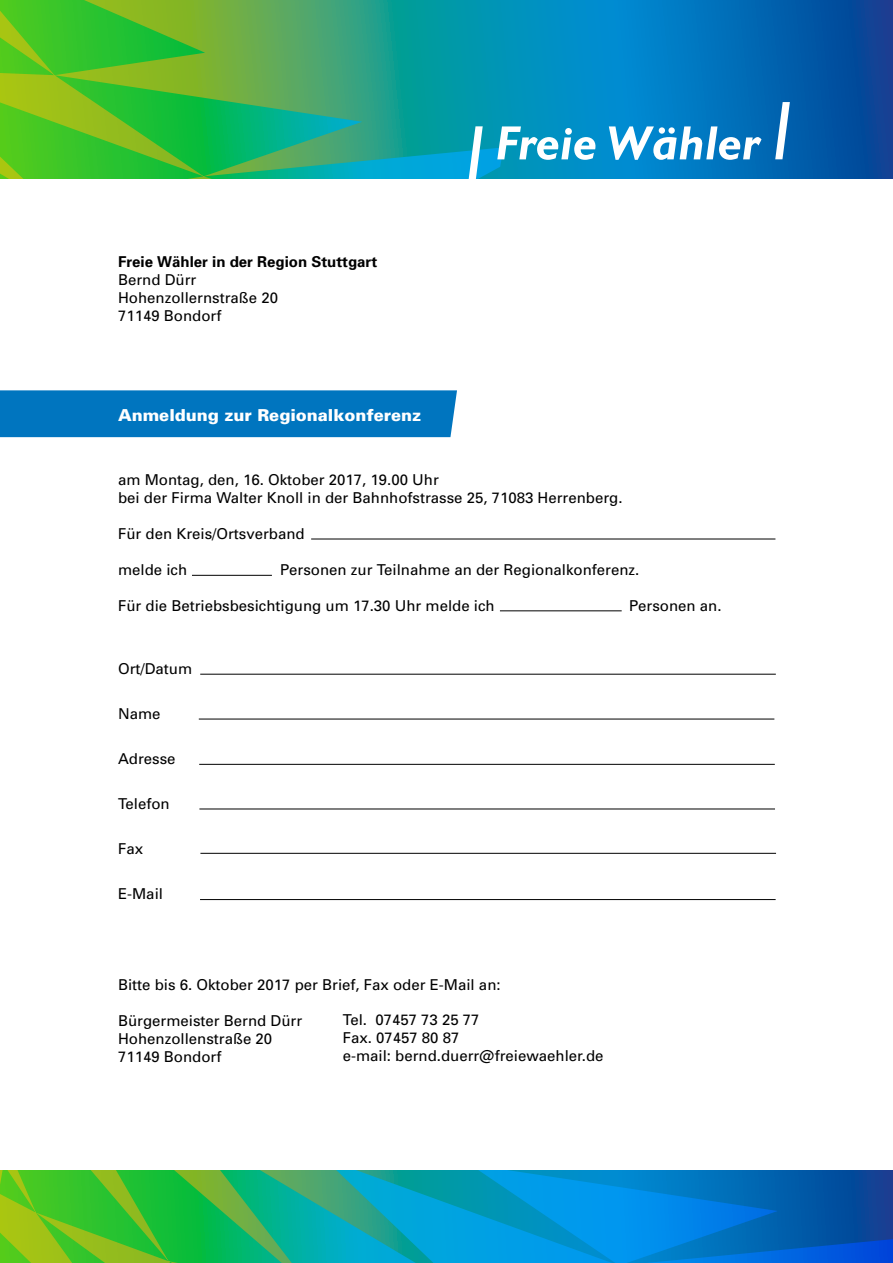
<style>
.page{position:relative;width:893px;height:1263px;background:#fff}
.page>*{position:absolute;margin:0;border:0;box-sizing:border-box;transform-origin:0 0}
.t1{font:900 16.5px "Univers";color:#fff}
.t2{font:15px/18px "Univers";color:#000}
.t3{font:700 15px "Univers";color:#000}
</style>
<div class="page">
<div style="left:0;top:390px;width:457px;height:47px;background:#0075bf"></div>
<svg style="left:504px;top:0;width:389px;height:179px;background:#0171b7"></svg>
<svg style="left:0;top:0;width:504px;height:179px;background:#38b05e"></svg>
<svg style="left:0;top:1171px;width:893px;height:92px;background:#179897"></svg>
<hr style="left:311px;top:539px;width:464px;height:1px;background:#000">
<hr style="left:200px;top:674px;width:576px;height:1px;background:#000">
<hr style="left:199px;top:719px;width:575px;height:1px;background:#000">
<hr style="left:199px;top:764px;width:576px;height:1px;background:#000">
<hr style="left:200px;top:853px;width:576px;height:1px;background:#000">
<hr style="left:199px;top:809px;width:576px;height:1px;background:#000">
<hr style="left:200px;top:899px;width:576px;height:1px;background:#000">
<hr style="left:192px;top:575px;width:80px;height:1px;background:#000">
<hr style="left:500px;top:610px;width:122px;height:1px;background:#000">
<svg style="left:497px;top:126px;width:100px;height:34px"></svg>
<svg style="left:609px;top:126px;width:152px;height:34px"></svg>
<svg style="left:468px;top:126px;width:15px;height:53px"></svg>
<svg style="left:775px;top:102px;width:15px;height:57px"></svg>
<p class="t3" style="left:118px;top:252px;width:261px">Freie Wähler in der Region Stuttgart</p>
<p class="t2" style="left:118px;top:271px;width:162px">Bernd Dürr<br>Hohenzollernstraße 20<br>71149 Bondorf</p>
<p class="t1" style="left:118px;top:405px;width:305px">Anmeldung zur Regionalkonferenz</p>
<p class="t2" style="left:118px;top:471px;width:506px">am Montag, den, 16. Oktober 2017, 19.00 Uhr<br>bei der Firma Walter Knoll in der Bahnhofstrasse 25, 71083 Herrenberg.</p>
<p class="t2" style="left:118px;top:525px;width:188px">Für den Kreis/Ortsverband</p>
<p class="t2" style="left:118px;top:561px;width:71px">melde ich</p>
<p class="t2" style="left:280px;top:561px;width:361px">Personen zur Teilnahme an der Regionalkonferenz.</p>
<p class="t2" style="left:118px;top:597px;width:378px">Für die Betriebsbesichtigung um 17.30 Uhr melde ich</p>
<p class="t2" style="left:629px;top:597px;width:94px">Personen an.</p>
<p class="t2" style="left:118px;top:660px;width:76px">Ort/Datum</p>
<p class="t2" style="left:118px;top:705px;width:44px">Name</p>
<p class="t2" style="left:118px;top:750px;width:59px">Adresse</p>
<p class="t2" style="left:118px;top:795px;width:53px">Telefon</p>
<p class="t2" style="left:118px;top:840px;width:27px">Fax</p>
<p class="t2" style="left:118px;top:885px;width:46px">E-Mail</p>
<p class="t2" style="left:118px;top:975px;width:384px">Bitte bis 6. Oktober 2017 per Brief, Fax oder E-Mail an:</p>
<p class="t2" style="left:118px;top:1011px;width:186px">Bürgermeister Bernd Dürr<br>Hohenzollenstraße 20<br>71149 Bondorf</p>
<p class="t2" style="left:343px;top:1011px;width:262px">Tel. 07457 73 25 77<br>Fax. 07457 80 87<br>e-mail: bernd.duerr@freiewaehler.de</p>
</div>
